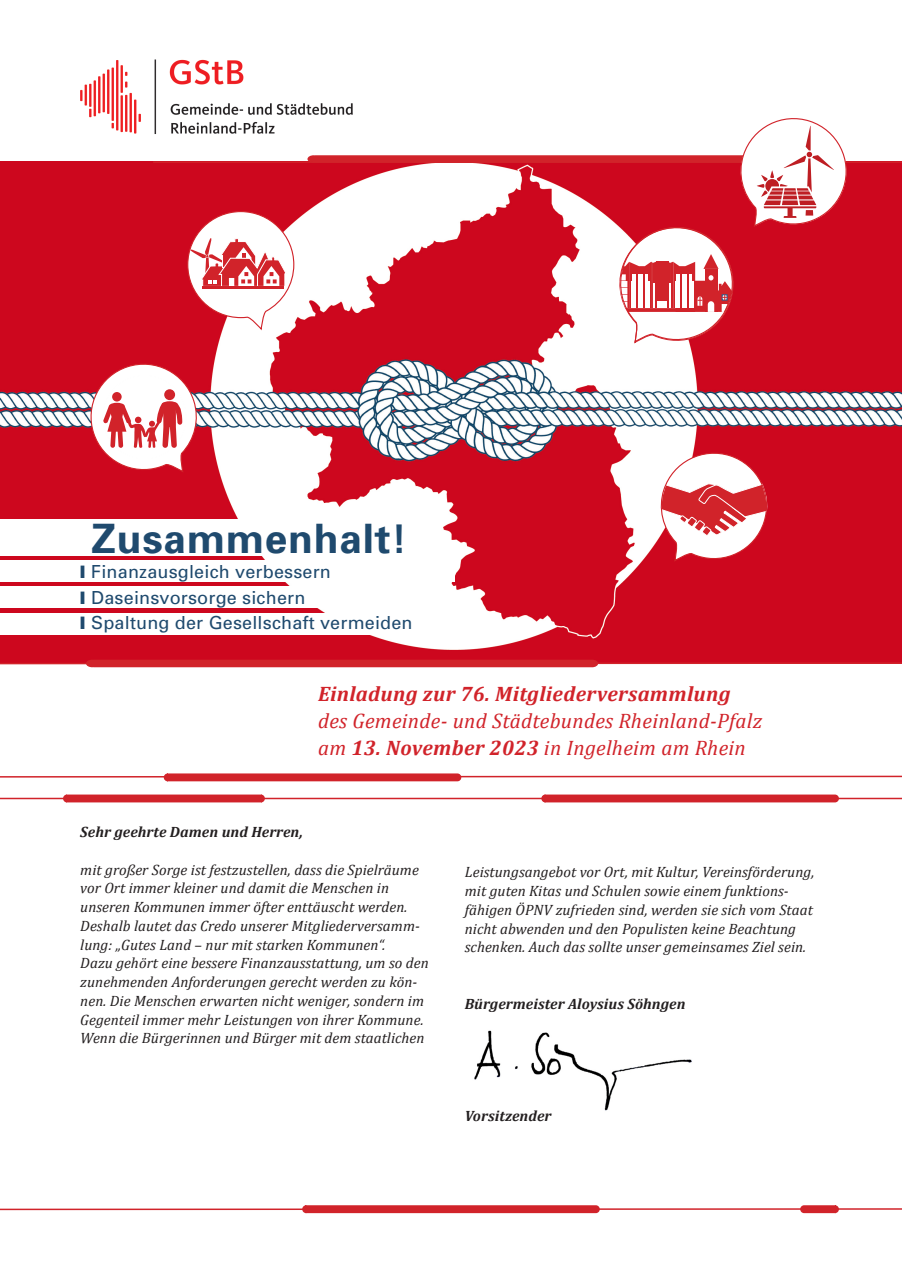
<style>
.page{position:relative;width:902px;height:1272px;background:#fff}
.page>*{position:absolute;margin:0;border:0;box-sizing:border-box;transform-origin:0 0}
.t1{font:700 40.5px "Univers";letter-spacing:.02em;color:#1f4a6e}
.t2{font:italic 21px/27px "Cambria";letter-spacing:.015em;color:#d1232a}
.t3{font:italic 700 21px "Cambria";letter-spacing:.015em;color:#d1232a}
.t4{font:18px/25.5px "Univers";letter-spacing:.01em;color:#1f4a6e}
.t5{font:italic 15px/18.8px "Cambria";letter-spacing:.005em;color:#231f20}
.t6{font:italic 700 15px "Cambria";letter-spacing:.005em;color:#231f20}
.s1{font-size:39.45px}
.s2{font-weight:700}
</style>
<div class="page">
<img style="left:474px;top:1030px;width:218px;height:81px">
<img style="left:0;top:162px;width:901px;height:500px">
<svg style="left:187px;top:210px;width:108px;height:120px"></svg>
<hr style="left:202px;top:287px;width:82px;height:2px;background:#d1232a">
<svg style="left:83px;top:356px;width:118px;height:120px"></svg>
<svg style="left:656px;top:445px;width:118px;height:120px"></svg>
<div style="left:0;top:519px;width:431px;height:37px;background:#fff"></div>
<div style="left:0;top:560px;width:455px;height:21px;background:#fff"></div>
<div style="left:0;top:586px;width:455px;height:22px;background:#fff"></div>
<div style="left:0;top:613px;width:455px;height:21px;background:#fff"></div>
<hr style="left:0;top:662px;width:901px;height:2px;background:#d1232a">
<svg style="left:85px;top:659px;width:513px;height:9px"></svg>
<hr style="left:0;top:775px;width:901px;height:2px;background:#d1232a">
<hr style="left:0;top:797px;width:901px;height:2px;background:#d1232a">
<svg style="left:163px;top:773px;width:299px;height:9px"></svg>
<div style="left:63px;top:794px;width:202px;height:8px;background:#d1232a;border:2px solid #d1232a;border-radius:3px"></div>
<svg style="left:540px;top:794px;width:299px;height:9px"></svg>
<hr style="left:0;top:1208px;width:901px;height:2px;background:#d1232a">
<svg style="left:301px;top:1205px;width:299px;height:8px"></svg>
<svg style="left:799px;top:1205px;width:40px;height:8px"></svg>
<hr style="left:153px;top:161px;width:748px;height:2px;background:#d1232a">
<svg style="left:307px;top:118px;width:546px;height:229px"></svg>
<img style="left:80px;top:59px;width:282px;height:84px">
<h1 class="t1" style="left:91px;top:512px;width:317px">Zusammenhalt<span class="s1">!</span></h1>
<p class="t4" style="left:80px;top:558px;width:334px">❙ Finanzausgleich verbessern<br>❙ Daseinsvorsorge sichern<br>❙ Spaltung der Gesellschaft vermeiden</p>
<h2 class="t3" style="left:318px;top:681px;width:414px">Einladung zur 76. Mitgliederversammlung</h2>
<h2 class="t2" style="left:318px;top:707px;width:445px">des Gemeinde- und Städtebundes Rheinland-Pfalz am <span class="s2">13. November 2023</span> in Ingelheim am Rhein</h2>
<p class="t6" style="left:80px;top:822px;width:224px">Sehr geehrte Damen und Herren,</p>
<p class="t5" style="left:80px;top:859px;width:350px">mit großer Sorge ist festzustellen, dass die Spielräume vor Ort immer kleiner und damit die Menschen in unseren Kommunen immer öfter enttäuscht werden.<br>Deshalb lautet das Credo unserer Mitgliederversamm&shy;lung: „Gutes Land – nur mit starken Kommunen“.<br>Dazu gehört eine bessere Finanzausstattung, um so den zunehmenden Anforderungen gerecht werden zu kön&shy;nen. Die Menschen erwarten nicht weniger, sondern im Gegenteil immer mehr Leistungen von ihrer Kommune.<br>Wenn die Bürgerinnen und Bürger mit dem staatlichen</p>
<p class="t5" style="left:465px;top:862px;width:351px">Leistungsangebot vor Ort, mit Kultur, Vereinsförderung, mit guten Kitas und Schulen sowie einem funktions&shy;fähigen ÖPNV zufrieden sind, werden sie sich vom Staat nicht abwenden und den Populisten keine Beachtung schenken. Auch das sollte unser gemeinsames Ziel sein.</p>
<p class="t6" style="left:465px;top:994px;width:222px">Bürgermeister Aloysius Söhngen</p>
<p class="t6" style="left:465px;top:1106px;width:88px">Vorsitzender</p>
</div>
